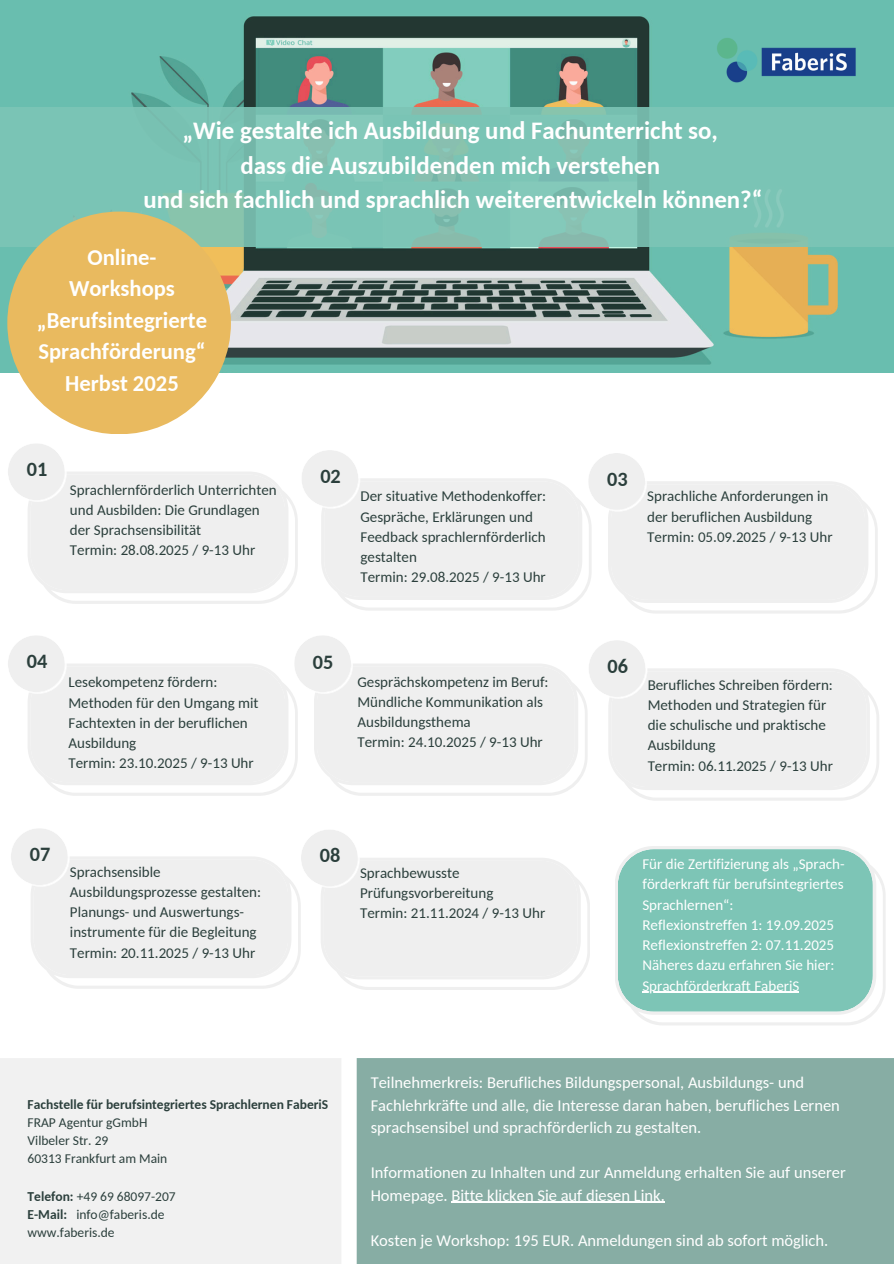
<style>
.page{position:relative;width:894px;height:1264px;background:#fff}
.page>*{position:absolute;margin:0;border:0;box-sizing:border-box;transform-origin:0 0}
.t1{font:700 24.9px/34.7px "Carlito";color:#fff;text-align:center}
.t2{font:700 22.65px/31.5px "Carlito";color:#fff;text-align:center}
.t3{font:700 20.25px "Carlito";color:#2b3f3c}
.t4{font:16.5px/22.5px "Carlito";color:#fff}
.t5{font:15px/20.2px "Carlito";color:#2b3f3c}
.t6{font:15px/20.2px "Carlito";color:#fff}
.t7{font:13.5px "Carlito";color:#2b3f3c}
.t8{font:700 13.5px "Carlito";color:#2b3f3c}
.s1{font-weight:700}
</style>
<div class="page">
<img style="left:0;top:0;width:893px;height:372px">
<img style="left:705px;top:22px;width:162px;height:72px">
<div style="left:0;top:107px;width:893px;height:139px;background:#7dc5b6"></div>
<svg style="left:615px;top:846px;width:270px;height:179px;fill:#7dc5b6"></svg>
<svg style="left:11px;top:829px;width:579px;height:161px"></svg>
<svg style="left:8px;top:444px;width:869px;height:169px"></svg>
<svg style="left:8px;top:636px;width:871px;height:164px"></svg>
<div style="left:356px;top:1058px;width:537px;height:205px;background:#87ada4"></div>
<div style="left:0;top:1046px;width:352px;height:217px;background:linear-gradient(to right,#f1f1f1,#f3f3f3)"></div>
<hr style="left:451px;top:1201px;width:213px;height:1px;background:#fff">
<hr style="left:642px;top:991px;width:157px;height:1px;background:#fff">
<div style="left:7px;top:211px;width:224px;height:223px;background:#e9ba5f;border-radius:50%"></div>
<p class="t1" style="left:143px;top:115px;width:620px">„Wie gestalte ich Ausbildung und Fachunterricht so,<br>dass die Auszubildenden mich verstehen<br>und sich fachlich und sprachlich weiterentwickeln können?“</p>
<h2 class="t2" style="left:37px;top:243px;width:171px">Online-<br>Workshops „Berufsintegrierte<br>Sprachförderung“<br>Herbst 2025</h2>
<p class="t3" style="left:27px;top:460px;width:22px">01</p>
<p class="t3" style="left:320px;top:467px;width:22px">02</p>
<h2 class="t5" style="left:70px;top:480px;width:208px">Sprachlernförderlich Unterrichten und Ausbilden: Die Grundlagen der Sprachsensibilität<br>Termin: 28.08.2025 / 9-13 Uhr</h2>
<p class="t5" style="left:360px;top:487px;width:187px">Der situative Methodenkoffer:<br>Gespräche, Erklärungen und<br>Feedback sprachlernförderlich gestalten<br>Termin: 29.08.2025 / 9-13 Uhr</p>
<p class="t3" style="left:27px;top:652px;width:22px">04</p>
<p class="t3" style="left:313px;top:653px;width:22px">05</p>
<p class="t5" style="left:68px;top:673px;width:191px">Lesekompetenz fördern:<br>Methoden für den Umgang mit<br>Fachtexten in der beruflichen<br>Ausbildung<br>Termin: 23.10.2025 / 9-13 Uhr</p>
<h2 class="t5" style="left:357px;top:672px;width:192px">Gesprächskompetenz im Beruf:<br>Mündliche Kommunikation als<br>Ausbildungsthema<br>Termin: 24.10.2025 / 9-13 Uhr</h2>
<h2 class="t3" style="left:30px;top:845px;width:22px">07</h2>
<h2 class="t3" style="left:320px;top:846px;width:22px">08</h2>
<h2 class="t5" style="left:70px;top:862px;width:193px">Sprachsensible<br>Ausbildungsprozesse gestalten:<br>Planungs- und Auswertungs&shy;instrumente für die Begleitung<br>Termin: 20.11.2025 / 9-13 Uhr</h2>
<p class="t5" style="left:360px;top:864px;width:187px">Sprachbewusste<br>Prüfungsvorbereitung<br>Termin: 21.11.2024 / 9-13 Uhr</p>
<h2 class="t3" style="left:607px;top:470px;width:22px">03</h2>
<p class="t5" style="left:647px;top:487px;width:187px">Sprachliche Anforderungen in der beruflichen Ausbildung<br>Termin: 05.09.2025 / 9-13 Uhr</p>
<h2 class="t3" style="left:607px;top:657px;width:22px">06</h2>
<h2 class="t5" style="left:647px;top:675px;width:187px">Berufliches Schreiben fördern:<br>Methoden und Strategien für die schulische und praktische<br>Ausbildung<br>Termin: 06.11.2025 / 9-13 Uhr</h2>
<p class="t6" style="left:642px;top:855px;width:204px">Für die Zertifizierung als „Sprach&shy;förderkraft für berufsintegriertes<br>Sprachlernen“:<br>Reflexionstreffen 1: 19.09.2025<br>Reflexionstreffen 2: 07.11.2025<br>Näheres dazu erfahren Sie hier:</p>
<p class="t6" style="left:642px;top:976px;width:158px">Sprachförderkraft FaberiS</p>
<p class="t8" style="left:28px;top:1098px;width:302px">Fachstelle für berufsintegriertes Sprachlernen FaberiS</p>
<h2 class="t7" style="left:28px;top:1116px;width:121px">FRAP Agentur gGmbH</h2>
<p class="t7" style="left:28px;top:1134px;width:82px">Vilbeler Str. 29</p>
<p class="t7" style="left:28px;top:1152px;width:141px">60313 Frankfurt am Main</p>
<p class="t7" style="left:28px;top:1190px;width:150px"><span class="s1">Telefon:</span> +49 69 68097-207</p>
<p class="t7" style="left:28px;top:1208px;width:138px"><span class="s1">E-Mail:</span> info@faberis.de</p>
<h2 class="t7" style="left:28px;top:1226px;width:88px">www.faberis.de</h2>
<p class="t4" style="left:370px;top:1072px;width:470px">Teilnehmerkreis: Berufliches Bildungspersonal, Ausbildungs- und<br>Fachlehrkräfte und alle, die Interesse daran haben, berufliches Lernen sprachsensibel und sprachförderlich zu gestalten.</p>
<h1 class="t4" style="left:370px;top:1162px;width:476px">Informationen zu Inhalten und zur Anmeldung erhalten Sie auf unserer<br>Homepage. Bitte klicken Sie auf diesen Link.</h1>
<h1 class="t4" style="left:370px;top:1230px;width:459px">Kosten je Workshop: 195 EUR. Anmeldungen sind ab sofort möglich.</h1>
</div>
